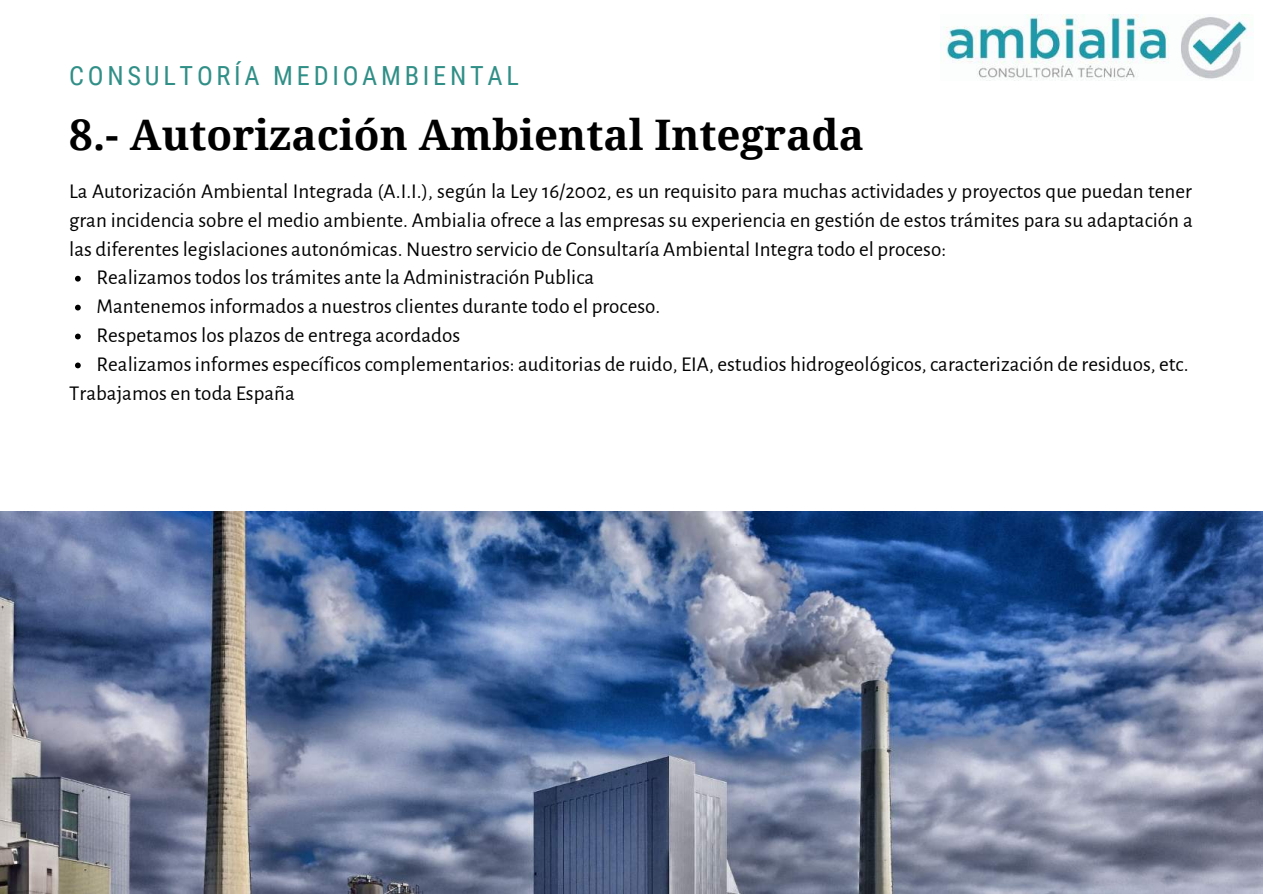
<style>
.page{position:relative;width:1263px;height:894px;background:#fff}
.page>*{position:absolute;margin:0;border:0;box-sizing:border-box;transform-origin:0 0}
.t1{font:700 42.15px "Droid Serif";color:#000}
.t2{font:26.4px "Roboto Condensed";letter-spacing:.14em;color:#308f87}
.t3{font:21px "Alegreya Sans";color:#000}
</style>
<div class="page">
<img style="left:941px;top:15px;width:312px;height:65px">
<img style="left:0;top:511px;width:1263px;height:382px">
<svg style="left:75px;top:276px;width:6px;height:5px"></svg>
<svg style="left:75px;top:304px;width:6px;height:6px"></svg>
<svg style="left:75px;top:333px;width:6px;height:6px"></svg>
<svg style="left:75px;top:362px;width:6px;height:6px"></svg>
<p class="t2" style="left:69px;top:60px;width:451px">CONSULTORÍA MEDIOAMBIENTAL</p>
<h1 class="t1" style="left:69px;top:111px;width:796px">8.- Autorización Ambiental Integrada</h1>
<p class="t3" style="left:69px;top:179px;width:1124px">La Autorización Ambiental Integrada (A.I.I.), según la Ley 16/2002, es un requisito para muchas actividades y proyectos que puedan tener</p>
<p class="t3" style="left:69px;top:208px;width:1125px">gran incidencia sobre el medio ambiente. Ambialia ofrece a las empresas su experiencia en gestión de estos trámites para su adaptación a</p>
<p class="t3" style="left:69px;top:236px;width:879px">las diferentes legislaciones autonómicas. Nuestro servicio de Consultaría Ambiental Integra todo el proceso:</p>
<p class="t3" style="left:97px;top:265px;width:499px">Realizamos todos los trámites ante la Administración Publica</p>
<p class="t3" style="left:97px;top:294px;width:565px">Mantenemos informados a nuestros clientes durante todo el proceso.</p>
<p class="t3" style="left:97px;top:323px;width:365px">Respetamos los plazos de entrega acordados</p>
<p class="t3" style="left:97px;top:352px;width:1094px">Realizamos informes específicos complementarios: auditorias de ruido, EIA, estudios hidrogeológicos, caracterización de residuos, etc.</p>
<p class="t3" style="left:69px;top:381px;width:227px">Trabajamos en toda España</p>
</div>
